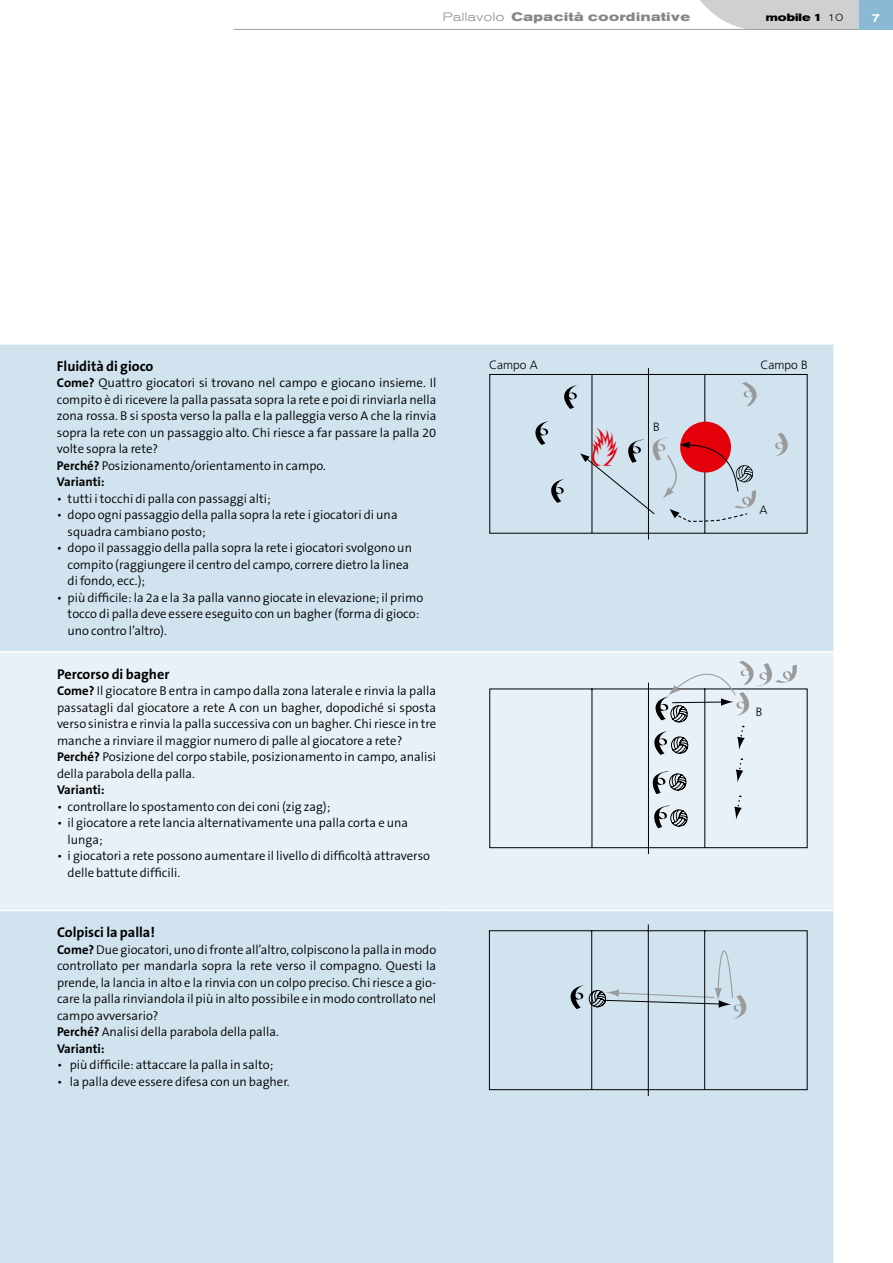
<style>
.page{position:relative;width:893px;height:1263px;background:#fff}
.page>*{position:absolute;margin:0;border:0;box-sizing:border-box;transform-origin:0 0}
.t1{font:48px "Df Daves Raves One TTITC";color:#e3000b}
.t2{font:700 14.25px "The Sans B7";color:#000}
.t3{font:300 12.75px/16.5px "The Sans B4";color:#000}
.t4{font:700 12.75px "The Sans B7";color:#000}
.t5{font:700 expanded 12px "Akzidenz Grotesk BE";letter-spacing:.05em;color:#868786}
.t6{font:300 12px "Frutiger LT";color:#000}
.t7{font:500 expanded 12px "Akzidenz Grotesk BE";color:#fff}
.t8{font:700 expanded 10.5px "Akzidenz Grotesk BE";color:#000}
.s1{font-weight:300}
.s2{font-family:"The Sans B7";font-weight:700}
</style>
<div class="page">
<svg style="left:691px;top:0;width:168px;height:29px"></svg>
<div style="left:859px;top:0;width:34px;height:30px;background:#8abad3"></div>
<hr style="left:234px;top:29px;width:625px;height:1px;background:#9c9c9d">
<div style="left:0;top:345px;width:833px;height:918px;background:#d0e3ee"></div>
<div style="left:0;top:653px;width:833px;height:257px;background:#e7f1f7"></div>
<hr style="left:0;top:651px;width:51px;height:2px;background:#fff">
<hr style="left:51px;top:651px;width:391px;height:2px;background:#fff">
<hr style="left:442px;top:651px;width:391px;height:2px;background:#fff">
<hr style="left:0;top:910px;width:51px;height:1px;background:#fff">
<hr style="left:51px;top:910px;width:391px;height:1px;background:#fff">
<hr style="left:442px;top:910px;width:391px;height:1px;background:#fff">
<div style="left:489px;top:923px;width:319px;height:174px;background:#d0e3ee"></div>
<svg style="left:570px;top:921px;width:177px;height:99px;background:#c4d6e0"></svg>
<div style="left:489px;top:367px;width:319px;height:173px;background:#d0e3ee"></div>
<svg style="left:741px;top:382px;width:17px;height:25px"></svg>
<svg style="left:772px;top:432px;width:17px;height:25px"></svg>
<svg style="left:563px;top:384px;width:17px;height:25px"></svg>
<svg style="left:534px;top:420px;width:17px;height:25px"></svg>
<div style="left:680px;top:422px;width:51px;height:50px;background:#e3000b;border-radius:50%"></div>
<svg style="left:550px;top:478px;width:17px;height:25px"></svg>
<svg style="left:580px;top:437px;width:176px;height:85px;background:#c6c0ca"></svg>
<div style="left:489px;top:682px;width:319px;height:173px;background:#e7f1f7"></div>
<svg style="left:650px;top:657px;width:147px;height:172px;background:#d5dee4"></svg>
<p class="t5" style="left:443px;top:10px;width:249px"><span class="s1">Pallavolo</span> Capacità coordinative</p>
<p class="t8" style="left:766px;top:11px;width:79px">mobile 1 <span class="s1">10</span></p>
<p class="t7" style="left:871px;top:10px;width:10px">7</p>
<p class="t2" style="left:57px;top:359px;width:98px">Fluidità di gioco</p>
<p class="t3" style="left:57px;top:376px;width:381px"><span class="s2">Come?</span> Quattro giocatori si trovano nel campo e giocano insieme. Il compito è di ricevere la palla passata sopra la rete e poi di rinviarla nella zona rossa. B si sposta verso la palla e la palleggia verso A che la rinvia sopra la rete con un passaggio alto. Chi riesce a far passare la palla 20 volte sopra la rete?<br><span class="s2">Perché?</span> Posizionamento/orientamento in campo.</p>
<p class="t4" style="left:57px;top:475px;width:49px">Varianti:</p>
<p class="t3" style="left:57px;top:491px;width:215px">• tutti i tocchi di palla con passaggi alti;</p>
<p class="t3" style="left:68px;top:508px;width:331px;text-indent:-11px">• dopo ogni passaggio della palla sopra la rete i giocatori di una squadra cambiano posto;</p>
<p class="t3" style="left:68px;top:541px;width:346px;text-indent:-11px">• dopo il passaggio della palla sopra la rete i giocatori svolgono un compito (raggiungere il centro del campo, correre dietro la linea di fondo, ecc.);</p>
<p class="t3" style="left:68px;top:590px;width:357px;text-indent:-11px">• più difficile: la 2a e la 3a palla vanno giocate in elevazione; il primo tocco di palla deve essere eseguito con un bagher (forma di gioco: uno contro l’altro).</p>
<p class="t2" style="left:57px;top:666px;width:114px">Percorso di bagher</p>
<p class="t3" style="left:57px;top:684px;width:381px"><span class="s2">Come?</span> Il giocatore B entra in campo dalla zona laterale e rinvia la palla passatagli dal giocatore a rete A con un bagher, dopodiché si sposta verso sinistra e rinvia la palla successiva con un bagher. Chi riesce in tre manche a rinviare il maggior numero di palle al giocatore a rete?<br><span class="s2">Perché?</span> Posizione del corpo stabile, posizionamento in campo, analisi della parabola della palla.</p>
<p class="t4" style="left:57px;top:783px;width:49px">Varianti:</p>
<p class="t3" style="left:57px;top:799px;width:275px">• controllare lo spostamento con dei coni (zig zag);</p>
<p class="t3" style="left:68px;top:816px;width:342px;text-indent:-11px">• il giocatore a rete lancia alternativamente una palla corta e una lunga;</p>
<p class="t3" style="left:68px;top:849px;width:364px;text-indent:-11px">• i giocatori a rete possono aumentare il livello di difficoltà attraverso delle battute difficili.</p>
<p class="t2" style="left:57px;top:925px;width:99px">Colpisci la palla!</p>
<p class="t3" style="left:57px;top:942px;width:381px"><span class="s2">Come?</span> Due giocatori, uno di fronte all’altro, colpiscono la palla in modo controllato per mandarla sopra la rete verso il compagno. Questi la prende, la lancia in alto e la rinvia con un colpo preciso. Chi riesce a gio&shy;care la palla rinviandola il più in alto possibile e in modo controllato nel campo avversario?<br><span class="s2">Perché?</span> Analisi della parabola della palla.</p>
<p class="t4" style="left:57px;top:1042px;width:49px">Varianti:</p>
<p class="t3" style="left:57px;top:1058px;width:218px">• più difficile: attaccare la palla in salto;</p>
<p class="t3" style="left:57px;top:1074px;width:234px">• la palla deve essere difesa con un bagher.</p>
<p class="t6" style="left:489px;top:358px;width:50px">Campo A</p>
<p class="t6" style="left:761px;top:358px;width:49px">Campo B</p>
<h1 class="t1" style="left:590px;top:426px;width:30px">D</h1>
<p class="t6" style="left:653px;top:420px;width:8px">B</p>
<p class="t6" style="left:759px;top:503px;width:10px">A</p>
<p class="t6" style="left:756px;top:705px;width:8px">B</p>
</div>
